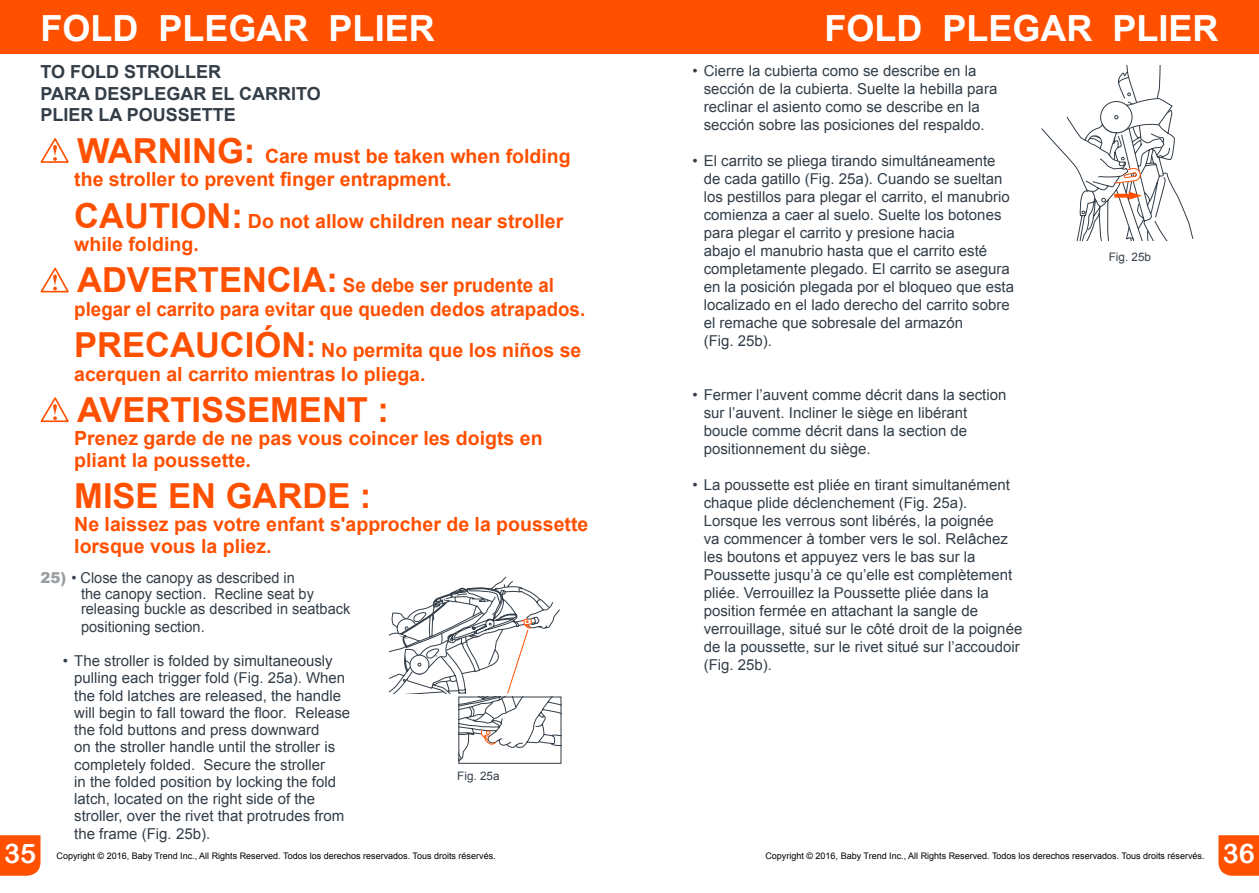
<style>
.page{position:relative;width:1259px;height:893px;background:#fff}
.page>*{position:absolute;margin:0;border:0;box-sizing:border-box;transform-origin:0 0}
.t1{font:700 36px "Arial";color:#fff}
.t2{font:700 34.5px "Arial";color:#ff5000}
.t3{font:27px "Arial Rounded MT Bold";color:#fff}
.t4{font:700 19.5px/23.4px "Arial";color:#ff5000}
.t5{font:700 19.5px/23.4px "Arial";color:#ff5000;scale:.96 1}
.t6{font:700 18px/21.6px "Arial";color:#333e48}
.t7{font:15px/18px "Arial";color:#333e48}
.t8{font:11.7px "Arial";color:#333e48}
.t9{font:9px "Arial";color:#000}
.s1{font-size:34.5px}
.s2{font-size:30px}
.s3{font-weight:900;color:#999ea3}
</style>
<div class="page">
<div style="left:629px;top:0;width:630px;height:54px;background:#ff5000"></div>
<div style="left:0;top:0;width:629px;height:54px;background:#ff5000"></div>
<div style="left:0;top:835px;width:40px;height:41px;background:#ff5000"></div>
<svg style="left:1218px;top:835px;width:41px;height:41px;background:#ff570b"></svg>
<svg style="left:390px;top:576px;width:171px;height:187px"></svg>
<svg style="left:1041px;top:65px;width:152px;height:175px"></svg>
<svg style="left:40px;top:138px;width:29px;height:25px"></svg>
<svg style="left:40px;top:267px;width:29px;height:26px"></svg>
<svg style="left:40px;top:397px;width:29px;height:26px"></svg>
<h1 class="t1" style="left:40px;top:5px;width:396px">FOLD PLEGAR PLIER</h1>
<h1 class="t1" style="left:824px;top:5px;width:396px">FOLD PLEGAR PLIER</h1>
<p class="t7" style="left:704px;top:62px;width:295px;text-indent:-11px">• Cierre la cubierta como se describe en la sección de la cubierta. Suelte la hebilla para reclinar el asiento como se describe en la sección sobre las posiciones del respaldo.</p>
<p class="t7" style="left:704px;top:152px;width:312px;text-indent:-11px">• El carrito se pliega tirando simultáneamente de cada gatillo (Fig. 25a). Cuando se sueltan los pestillos para plegar el carrito, el manubrio comienza a caer al suelo. Suelte los botones para plegar el carrito y presione hacia<br>abajo el manubrio hasta que el carrito esté completamente plegado. El carrito se asegura en la posición plegada por el bloqueo que esta localizado en el lado derecho del carrito sobre el remache que sobresale del armazón<br>(Fig. 25b).</p>
<p class="t7" style="left:704px;top:386px;width:304px;text-indent:-11px">• Fermer l’auvent comme décrit dans la section sur l’auvent. Incliner le siège en libérant boucle comme décrit dans la section de positionnement du siège.</p>
<p class="t7" style="left:704px;top:476px;width:320px;text-indent:-11px">• La poussette est pliée en tirant simultanément chaque plide déclenchement (Fig. 25a).<br>Lorsque les verrous sont libérés, la poignée<br>va commencer à tomber vers le sol. Relâchez les boutons et appuyez vers le bas sur la Poussette jusqu’à ce qu’elle est complètement pliée. Verrouillez la Poussette pliée dans la position fermée en attachant la sangle de verrouillage, situé sur le côté droit de la poignée de la poussette, sur le rivet situé sur l’accoudoir (Fig. 25b).</p>
<p class="t6" style="left:40px;top:62px;width:282px">TO FOLD STROLLER<br>PARA DESPLEGAR EL CARRITO<br>PLIER LA POUSSETTE</p>
<h3 class="t4" style="left:74px;top:145px;width:498px"><span class="s1">WARNING:</span> Care must be taken when folding the stroller to prevent finger entrapment.</h3>
<h3 class="t4" style="left:74px;top:210px;width:490px"><span class="s1">CAUTION:</span> Do not allow children near stroller while folding.</h3>
<h3 class="t5" style="left:74px;top:275px;width:534px"><span class="s1">ADVERTENCIA:</span> Se debe ser prudente al plegar el carrito para evitar que queden dedos atrapados.</h3>
<h3 class="t4" style="left:74px;top:339px;width:509px"><span class="s1">PRECAUCIÓN</span><span class="s2">:</span> No permita que los niños se acerquen al carrito mientras lo pliega.</h3>
<h2 class="t2" style="left:77px;top:387px;width:313px">AVERTISSEMENT :</h2>
<h3 class="t4" style="left:74px;top:427px;width:470px;line-height:22.5px">Prenez garde de ne pas vous coincer les doigts en pliant la poussette.</h3>
<h2 class="t2" style="left:74px;top:474px;width:299px">MISE EN GARDE :</h2>
<h3 class="t4" style="left:74px;top:514px;width:515px;line-height:22.5px">Ne laissez pas votre enfant s'approcher de la poussette lorsque vous la pliez.</h3>
<p class="t8" style="left:1108px;top:250px;width:44px">Fig. 25b</p>
<p class="t7" style="left:81px;top:570px;width:271px;line-height:15.8px;text-indent:-40px"><span class="s3">25)</span> • Close the canopy as described in<br>the canopy section. Recline seat by releasing buckle as described in seatback</p>
<p class="t7" style="left:81px;top:617px;width:125px">positioning section.</p>
<p class="t7" style="left:74px;top:652px;width:277px;line-height:17.2px;text-indent:-11px">• The stroller is folded by simultaneously pulling each trigger fold (Fig. 25a). When the fold latches are released, the handle will begin to fall toward the floor. Release the fold buttons and press downward<br>on the stroller handle until the stroller is completely folded. Secure the stroller<br>in the folded position by locking the fold latch, located on the right side of the stroller, over the rivet that protrudes from the frame (Fig. 25b).</p>
<p class="t9" style="left:57px;top:850px;width:441px">Copyright © 2016, Baby Trend Inc., All Rights Reserved. Todos los derechos reservados. Tous droits réservés.</p>
<p class="t9" style="left:765px;top:850px;width:441px">Copyright © 2016, Baby Trend Inc., All Rights Reserved. Todos los derechos reservados. Tous droits réservés.</p>
<p class="t8" style="left:457px;top:768px;width:44px">Fig. 25a</p>
<h3 class="t3" style="left:4px;top:838px;width:34px">35</h3>
<h3 class="t3" style="left:1222px;top:838px;width:34px">36</h3>
</div>
